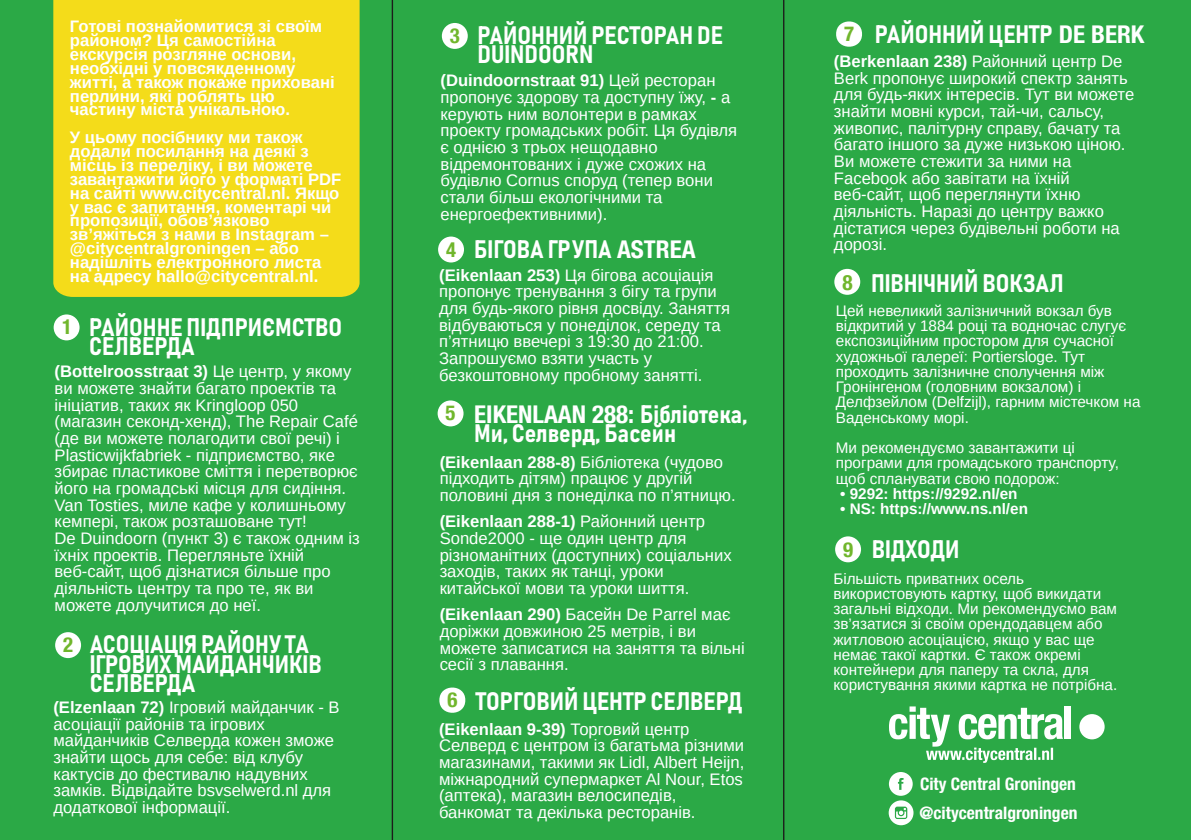
<style>
.page{position:relative;width:1191px;height:840px;background:#fff}
.page>*{position:absolute;margin:0;border:0;box-sizing:border-box;transform-origin:0 0}
.t1{font:25px/19.4px "Bahnschrift";color:#fff}
.t2{font:700 25px "Helvetica Central";color:#fff}
.t3{font:700 20.8px "Helvetica Central";color:#70b62c}
.t4{font:700 17.4px/29.4px "Helvetica Central";color:#fff}
.t5{font:16.6px/16.6px "Arimo";color:#fff}
.t6{font:700 16.6px/13.8px "Arimo";color:#fff}
.t7{font:15.2px/15.2px "Arimo";color:#fff}
.t8{font:700 15.2px "Arimo";color:#fff}
.s1{font-weight:700}
.s2{font-family:"Helvetica Central";font-weight:700;font-size:20.8px;color:#70b62c}
.s3{font-family:"Helvetica Central";font-weight:700}
.s4{font-family:"Bahnschrift";font-weight:400}
.s5{font-family:"Helvetica Central";font-weight:700;font-size:21.2px;color:#70b62c}
</style>
<div class="page">
<div style="left:0;top:0;width:1191px;height:839px;background:#2ba946"></div>
<div style="left:54px;top:314px;width:26px;height:26px;background:#fff;border-radius:50%"></div>
<div style="left:438px;top:236px;width:26px;height:26px;background:#fff;border-radius:50%"></div>
<div style="left:437px;top:400px;width:26px;height:26px;background:#fff;border-radius:50%"></div>
<div style="left:53px;top:0;width:306px;height:297px;background:#f4dc1a"></div>
<svg style="left:889px;top:706px;width:174px;height:56px"></svg>
<div style="left:1064px;top:706px;width:6px;height:32px;background:#fff"></div>
<div style="left:1079px;top:713px;width:25px;height:26px;background:#fff;border-radius:50%"></div>
<svg style="left:888px;top:772px;width:25px;height:52px"></svg>
<hr style="left:783px;top:0;width:1px;height:839px;background:#1d1d1b">
<hr style="left:392px;top:0;width:1px;height:839px;background:#1d1d1b">
<div style="left:55px;top:631px;width:26px;height:26px;background:#fff;border-radius:50%"></div>
<svg style="left:439px;top:687px;width:26px;height:26px"></svg>
<svg style="left:836px;top:21px;width:26px;height:26px"></svg>
<div style="left:835px;top:536px;width:26px;height:26px;background:#fff;border-radius:50%"></div>
<div style="left:442px;top:23px;width:26px;height:26px;background:#fff;border-radius:50%"></div>
<div style="left:834px;top:269px;width:26px;height:25px;background:#fff;border-radius:50%"></div>
<p class="t6" style="left:70px;top:20px;width:266px">Готові познайомитися зі своїм районом? Ця самостійна екскурсія розгляне основи, необхідні у повсякденному житті, а також покаже приховані перлини, які роблять цю частину міста унікальною.</p>
<p class="t6" style="left:70px;top:131px;width:273px">У цьому посібнику ми також додали посилання на деякі з місць із переліку, і ви можете завантажити його у форматі PDF на сайті www.citycentral.nl. Якщо у вас є запитання, коментарі чи пропозиції, обов’язково зв’яжіться з нами в Instagram – @citycentralgroningen – або надішліть електронного листа на адресу hallo@citycentral.nl.</p>
<p class="t3" style="left:62px;top:314px;width:11px">1</p>
<h1 class="t1" style="left:89px;top:317px;width:254px">РАЙОННЕ ПІДПРИЄМСТВО<br>СЕЛВЕРДА</h1>
<p class="t5" style="left:55px;top:363px;width:307px"><span class="s1">(Bottelroosstraat 3)</span> Це центр, у якому ви можете знайти багато проектів та ініціатив, таких як Kringloop 050 (магазин секонд-хенд), The Repair Café (де ви можете полагодити свої речі) і Plasticwijkfabriek - підприємство, яке збирає пластикове сміття і перетворює його на громадські місця для сидіння.<br>Van Tosties, миле кафе у колишньому кемпері, також розташоване тут!<br>De Duindoorn (пункт 3) є також одним із їхніх проектів. Перегляньте їхній веб-сайт, щоб дізнатися більше про діяльність центру та про те, як ви можете долучитися до неї.</p>
<p class="t3" style="left:63px;top:632px;width:11px">2</p>
<h1 class="t1" style="left:90px;top:634px;width:233px">АСОЦІАЦІЯ РАЙОНУ ТА<br>ІГРОВИХ МАЙДАНЧИКІВ<br>СЕЛВЕРДА</h1>
<p class="t5" style="left:53px;top:698px;width:288px"><span class="s1">(Elzenlaan 72)</span> Ігровий майданчик - В асоціації районів та ігрових майданчиків Селверда кожен зможе знайти щось для себе: від клубу кактусів до фестивалю надувних замків. Відвідайте bsvselwerd.nl для додаткової інформації.</p>
<h1 class="t1" style="left:477px;top:25px;width:247px;text-indent:-28px"><span class="s2">3</span> РАЙОННИЙ РЕСТОРАН DE<br>DUINDOORN</h1>
<p class="t5" style="left:440px;top:72px;width:298px"><span class="s1">(Duindoornstraat 91)</span> Цей ресторан пропонує здорову та доступну їжу, <span class="s1">-</span> а керують ним волонтери в рамках проекту громадських робіт. Ця будівля є однією з трьох нещодавно відремонтованих і дуже схожих на будівлю Cornus споруд (тепер вони стали більш екологічними та енергоефективними).</p>
<p class="t3" style="left:446px;top:237px;width:11px">4</p>
<h1 class="t1" style="left:474px;top:239px;width:223px">БІГОВА ГРУПА <span class="s3">ASTREA</span></h1>
<p class="t5" style="left:439px;top:267px;width:293px"><span class="s1">(Eikenlaan 253)</span> Ця бігова асоціація пропонує тренування з бігу та групи для будь-якого рівня досвіду. Заняття відбуваються у понеділок, середу та п’ятницю ввечері з 19:30 до 21:00.<br>Запрошуємо взяти участь у безкоштовному пробному занятті.</p>
<p class="t3" style="left:445px;top:400px;width:11px">5</p>
<h1 class="t2" style="left:474px;top:398px;width:274px">EIKENLAAN 288: <span class="s4">Бібліотека,</span></h1>
<h1 class="t1" style="left:474px;top:423px;width:203px">Ми, Селверд, Басейн</h1>
<p class="t5" style="left:440px;top:453px;width:297px"><span class="s1">(Eikenlaan 288-8)</span> Бібліотека (чудово підходить дітям) працює у другій половині дня з понеділка по п’ятницю.</p>
<p class="t5" style="left:440px;top:513px;width:294px"><span class="s1">(Eikenlaan 288-1)</span> Районний центр Sonde2000 - ще один центр для різноманітних (доступних) соціальних заходів, таких як танці, уроки китайської мови та уроки шиття.</p>
<p class="t5" style="left:440px;top:606px;width:307px"><span class="s1">(Eikenlaan 290)</span> Басейн De Parrel має доріжки довжиною 25 метрів, і ви можете записатися на заняття та вільні сесії з плавання.</p>
<p class="t3" style="left:447px;top:687px;width:11px">6</p>
<h1 class="t1" style="left:476px;top:691px;width:268px">ТОРГОВИЙ ЦЕНТР СЕЛВЕРД</h1>
<p class="t5" style="left:439px;top:720px;width:307px"><span class="s1">(Eikenlaan 9-39)</span> Торговий центр Селверд є центром із багатьма різними магазинами, такими як Lidl, Albert Heijn, міжнародний супермаркет Al Nour, Etos (аптека), магазин велосипедів, банкомат та декілька ресторанів.</p>
<p class="t3" style="left:844px;top:21px;width:11px">7</p>
<h1 class="t1" style="left:874px;top:24px;width:271px">РАЙОННИЙ ЦЕНТР <span class="s3">DE BERK</span></h1>
<p class="t5" style="left:834px;top:53px;width:302px"><span class="s1">(Berkenlaan 238)</span> Районний центр De<br>Berk пропонує широкий спектр занять для будь-яких інтересів. Тут ви можете знайти мовні курси, тай-чи, сальсу, живопис, палітурну справу, бачату та багато іншого за дуже низькою ціною.<br>Ви можете стежити за ними на<br>Facebook або завітати на їхній веб-сайт, щоб переглянути їхню діяльність. Наразі до центру важко дістатися через будівельні роботи на дорозі.</p>
<h1 class="t1" style="left:842px;top:273px;width:223px"><span class="s5">8</span> ПІВНІЧНИЙ ВОКЗАЛ</h1>
<p class="t7" style="left:836px;top:303px;width:306px">Цей невеликий залізничний вокзал був відкритий у 1884 році та водночас слугує експозиційним простором для сучасної художньої галереї: Portiersloge. Тут проходить залізничне сполучення між Гронінгеном (головним вокзалом) і Делфзейлом (Delfzijl), гарним містечком на Ваденському морі.</p>
<p class="t7" style="left:836px;top:440px;width:284px">Ми рекомендуємо завантажити ці програми для громадського транспорту, щоб спланувати свою подорож:</p>
<p class="t8" style="left:840px;top:483px;width:179px">• 9292: https://9292.nl/en</p>
<p class="t8" style="left:840px;top:498px;width:189px">• NS: https://www.ns.nl/en</p>
<h1 class="t1" style="left:843px;top:539px;width:118px"><span class="s2">9</span> ВІДХОДИ</h1>
<p class="t7" style="left:833px;top:570px;width:285px">Більшість приватних осель використовують картку, щоб викидати загальні відходи. Ми рекомендуємо вам зв’язатися зі своїм орендодавцем або житловою асоціацією, якщо у вас ще немає такої картки. Є також окремі контейнери для паперу та скла, для користування якими картка не потрібна.</p>
<p class="t4" style="left:919px;top:768px;width:159px">City Central Groningen @citycentralgroningen</p>
</div>
